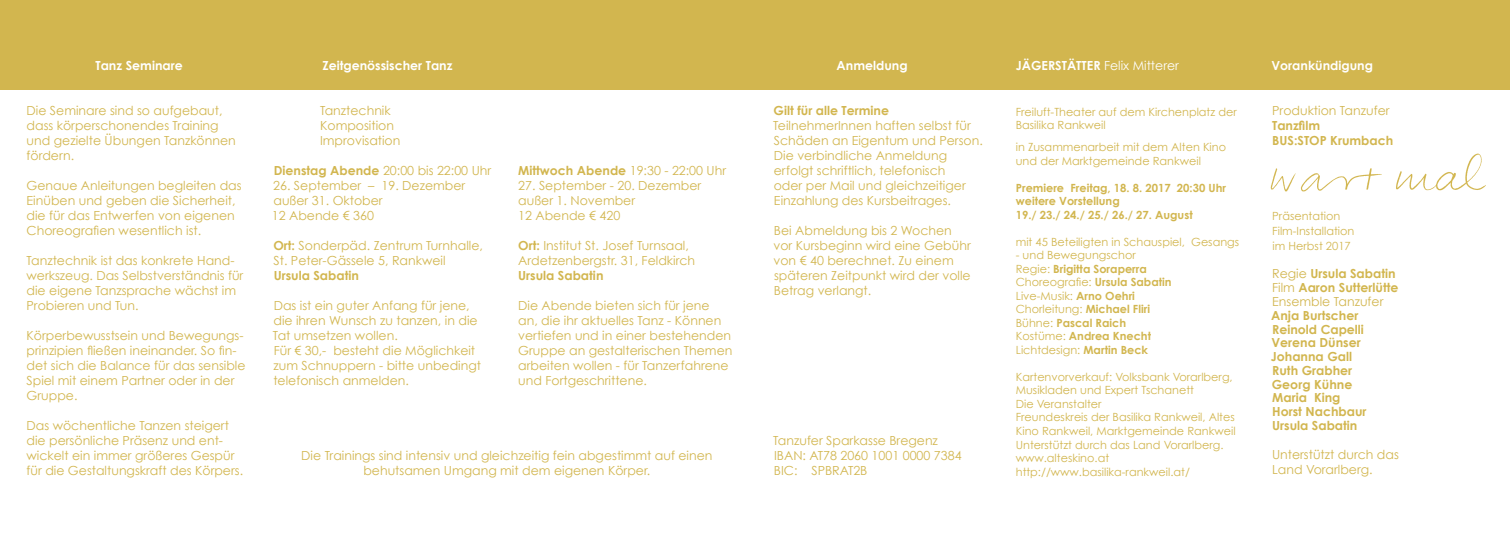
<style>
.page{position:relative;width:1510px;height:553px;background:#fff}
.page>*{position:absolute;margin:0;border:0;box-sizing:border-box;transform-origin:0 0}
.t1{font:12.5px/15px "Century Gothic";color:#d2b64f}
.t2{font:700 12.5px "Century Gothic";color:#d2b64f}
.t3{font:700 12.5px "Century Gothic";color:#fff}
.t4{font:12.5px "Century Gothic";color:#fff}
.t5{font:11.25px/13.5px "Century Gothic";color:#d2b64f}
.t6{font:700 11.25px "Century Gothic";color:#d2b64f}
.s1{font-weight:700}
.s2{font-weight:400}
</style>
<div class="page">
<div style="left:0;top:0;width:1509px;height:89px;background:#d2b64f"></div>
<img style="left:1270px;top:153px;width:216px;height:39px">
<p class="t3" style="left:95px;top:57px;width:89px">Tanz Seminare</p>
<p class="t1" style="left:27px;top:102px;width:197px">Die Seminare sind so aufgebaut,</p>
<p class="t1" style="left:27px;top:117px;width:193px">dass körperschonendes Training</p>
<p class="t1" style="left:27px;top:132px;width:211px">und gezielte Übungen Tanzkönnen fördern.</p>
<p class="t1" style="left:27px;top:177px;width:217px">Genaue Anleitungen begleiten das Einüben und geben die Sicherheit, die für das Entwerfen von eigenen Choreografien wesentlich ist.</p>
<p class="t1" style="left:27px;top:252px;width:218px">Tanztechnik ist das konkrete Hand&shy;werkszeug. Das Selbstverständnis für die eigene Tanzsprache wächst im<br>Probieren und Tun.</p>
<p class="t1" style="left:27px;top:327px;width:219px">Körperbewusstsein und Bewegungs-</p>
<p class="t1" style="left:27px;top:342px;width:220px">prinzipien fließen ineinander. So fin&shy;det sich die Balance für das sensible<br>Spiel mit einem Partner oder in der<br>Gruppe.</p>
<p class="t1" style="left:27px;top:417px;width:204px">Das wöchentliche Tanzen steigert</p>
<p class="t1" style="left:27px;top:432px;width:198px">die persönliche Präsenz und ent-</p>
<p class="t1" style="left:27px;top:447px;width:209px">wickelt ein immer größeres Gespür</p>
<p class="t1" style="left:27px;top:462px;width:218px">für die Gestaltungskraft des Körpers.</p>
<p class="t3" style="left:322px;top:57px;width:131px">Zeitgenössischer Tanz</p>
<p class="t1" style="left:320px;top:102px;width:72px">Tanztechnik</p>
<p class="t1" style="left:320px;top:117px;width:75px">Komposition</p>
<p class="t1" style="left:320px;top:132px;width:82px">Improvisation</p>
<p class="t1" style="left:274px;top:162px;width:219px"><span class="s1">Dienstag Abende</span> 20:00 bis 22:00 Uhr</p>
<p class="t1" style="left:273px;top:177px;width:194px">26. September – 19. Dezember</p>
<p class="t1" style="left:273px;top:192px;width:111px">außer 31. Oktober</p>
<p class="t1" style="left:272px;top:207px;width:104px">12 Abende € 360</p>
<p class="t1" style="left:273px;top:237px;width:211px"><span class="s1">Ort:</span> Sonderpäd. Zentrum Turnhalle,</p>
<p class="t1" style="left:273px;top:252px;width:173px">St. Peter-Gässele 5, Rankweil</p>
<p class="t2" style="left:274px;top:267px;width:87px">Ursula Sabatin</p>
<p class="t1" style="left:274px;top:297px;width:197px">Das ist ein guter Anfang für jene,</p>
<p class="t1" style="left:273px;top:312px;width:206px">die ihren Wunsch zu tanzen, in die</p>
<p class="t1" style="left:273px;top:327px;width:126px">Tat umsetzen wollen.</p>
<p class="t1" style="left:274px;top:342px;width:203px">Für € 30,- besteht die Möglichkeit</p>
<p class="t1" style="left:273px;top:357px;width:209px">zum Schnuppern - bitte unbedingt telefonisch anmelden.</p>
<p class="t2" style="left:518px;top:162px;width:209px">Mittwoch Abende <span class="s2">19:30 - 22:00 Uhr</span></p>
<p class="t1" style="left:518px;top:177px;width:185px">27. September - 20. Dezember</p>
<p class="t1" style="left:518px;top:192px;width:118px">außer 1. November</p>
<p class="t1" style="left:518px;top:207px;width:104px">12 Abende € 420</p>
<p class="t1" style="left:518px;top:237px;width:172px"><span class="s1">Ort:</span> Institut St. Josef Turnsaal,</p>
<p class="t1" style="left:518px;top:252px;width:178px">Ardetzenbergstr. 31, Feldkirch</p>
<p class="t2" style="left:518px;top:267px;width:87px">Ursula Sabatin</p>
<p class="t1" style="left:518px;top:297px;width:216px">Die Abende bieten sich für jene<br>an, die ihr aktuelles Tanz - Können vertiefen und in einer bestehenden<br>Gruppe an gestalterischen Themen arbeiten wollen - für Tanzerfahrene und Fortgeschrittene.</p>
<p class="t1" style="left:301px;top:448px;width:413px">Die Trainings sind intensiv und gleichzeitig fein abgestimmt auf einen</p>
<p class="t1" style="left:363px;top:463px;width:288px">behutsamen Umgang mit dem eigenen Körper.</p>
<p class="t3" style="left:836px;top:57px;width:73px">Anmeldung</p>
<p class="t2" style="left:773px;top:102px;width:117px">Gilt für alle Termine</p>
<p class="t1" style="left:773px;top:117px;width:199px">TeilnehmerInnen haften selbst für</p>
<p class="t1" style="left:774px;top:132px;width:210px">Schäden an Eigentum und Person.</p>
<p class="t1" style="left:774px;top:147px;width:175px">Die verbindliche Anmeldung</p>
<p class="t1" style="left:773px;top:162px;width:173px">erfolgt schriftlich, telefonisch</p>
<p class="t1" style="left:773px;top:177px;width:193px">oder per Mail und gleichzeitiger<br>Einzahlung des Kursbeitrages.</p>
<p class="t1" style="left:774px;top:222px;width:179px">Bei Abmeldung bis 2 Wochen</p>
<p class="t1" style="left:773px;top:237px;width:199px">vor Kursbeginn wird eine Gebühr</p>
<p class="t1" style="left:773px;top:252px;width:182px">von € 40 berechnet. Zu einem</p>
<p class="t1" style="left:774px;top:267px;width:198px">späteren Zeitpunkt wird der volle<br>Betrag verlangt.</p>
<p class="t1" style="left:773px;top:432px;width:166px">Tanzufer Sparkasse Bregenz</p>
<p class="t1" style="left:774px;top:447px;width:189px">IBAN: AT78 2060 1001 0000 7384</p>
<p class="t1" style="left:774px;top:462px;width:95px">BIC: SPBRAT2B</p>
<p class="t4" style="left:1015px;top:57px;width:165px"><span class="s1">JÄGERSTÄTTER</span> Felix Mitterer</p>
<p class="t5" style="left:1015px;top:105px;width:222px">Freiluft-Theater auf dem Kirchenplatz der<br>Basilika Rankweil</p>
<p class="t5" style="left:1015px;top:140px;width:212px">in Zusammenarbeit mit dem Alten Kino und der Marktgemeinde Rankweil</p>
<p class="t6" style="left:1015px;top:181px;width:212px">Premiere Freitag, 18. 8. 2017 20:30 Uhr</p>
<p class="t6" style="left:1015px;top:194px;width:105px">weitere Vorstellung</p>
<p class="t6" style="left:1015px;top:208px;width:178px">19./ 23./ 24./ 25./ 26./ 27. August</p>
<p class="t5" style="left:1015px;top:235px;width:225px">mit 45 Beteiligten in Schauspiel, Gesangs</p>
<p class="t5" style="left:1015px;top:248px;width:121px">- und Bewegungschor</p>
<p class="t6" style="left:1015px;top:262px;width:133px"><span class="s2">Regie:</span> Brigitta Soraperra</p>
<p class="t5" style="left:1015px;top:275px;width:157px">Choreografie: <span class="s1">Ursula Sabatin</span></p>
<p class="t5" style="left:1015px;top:289px;width:121px">Live-Musik: <span class="s1">Arno Oehri</span></p>
<p class="t5" style="left:1015px;top:302px;width:136px">Chorleitung: <span class="s1">Michael Fliri</span></p>
<p class="t6" style="left:1015px;top:316px;width:112px"><span class="s2">Bühne:</span> Pascal Raich</p>
<p class="t6" style="left:1015px;top:329px;width:137px"><span class="s2">Kostüme:</span> Andrea Knecht</p>
<p class="t5" style="left:1015px;top:343px;width:134px">Lichtdesign: <span class="s1">Martin Beck</span></p>
<p class="t5" style="left:1015px;top:370px;width:218px">Kartenvorverkauf: Volksbank Vorarlberg,<br>Musikladen und Expert Tschanett</p>
<p class="t5" style="left:1015px;top:397px;width:87px">Die Veranstalter</p>
<p class="t5" style="left:1015px;top:410px;width:221px">Freundeskreis der Basilika Rankweil, Altes<br>Kino Rankweil, Marktgemeinde Rankweil</p>
<p class="t5" style="left:1015px;top:437px;width:209px">Unterstützt durch das Land Vorarlberg.</p>
<p class="t5" style="left:1015px;top:451px;width:95px">www.alteskino.at</p>
<p class="t5" style="left:1015px;top:464px;width:176px">http://www.basilika-rankweil.at/</p>
<p class="t3" style="left:1271px;top:57px;width:103px">Vorankündigung</p>
<p class="t1" style="left:1272px;top:102px;width:119px">Produktion Tanzufer</p>
<p class="t2" style="left:1272px;top:117px;width:50px">Tanzfilm</p>
<p class="t2" style="left:1272px;top:132px;width:122px">BUS:STOP Krumbach</p>
<p class="t5" style="left:1272px;top:209px;width:70px">Präsentation</p>
<p class="t5" style="left:1272px;top:224px;width:83px">Film-Installation</p>
<p class="t5" style="left:1272px;top:239px;width:80px">im Herbst 2017</p>
<p class="t2" style="left:1272px;top:266px;width:125px"><span class="s2">Regie</span> Ursula Sabatin</p>
<p class="t2" style="left:1272px;top:280px;width:128px"><span class="s2">Film</span> Aaron Sutterlütte</p>
<p class="t1" style="left:1272px;top:294px;width:113px">Ensemble Tanzufer</p>
<p class="t2" style="left:1271px;top:307px;width:89px">Anja Burtscher</p>
<p class="t2" style="left:1272px;top:321px;width:93px">Reinold Capelli</p>
<p class="t2" style="left:1271px;top:335px;width:91px">Verena Dünser</p>
<p class="t2" style="left:1270px;top:348px;width:83px">Johanna Gall</p>
<p class="t2" style="left:1272px;top:362px;width:82px">Ruth Grabher</p>
<p class="t2" style="left:1271px;top:376px;width:82px">Georg Kühne</p>
<p class="t2" style="left:1272px;top:390px;width:70px">Maria King</p>
<p class="t2" style="left:1272px;top:403px;width:96px">Horst Nachbaur</p>
<p class="t2" style="left:1272px;top:417px;width:87px">Ursula Sabatin</p>
<p class="t1" style="left:1272px;top:446px;width:128px">Unterstützt durch das</p>
<p class="t1" style="left:1272px;top:461px;width:102px">Land Vorarlberg.</p>
</div>
